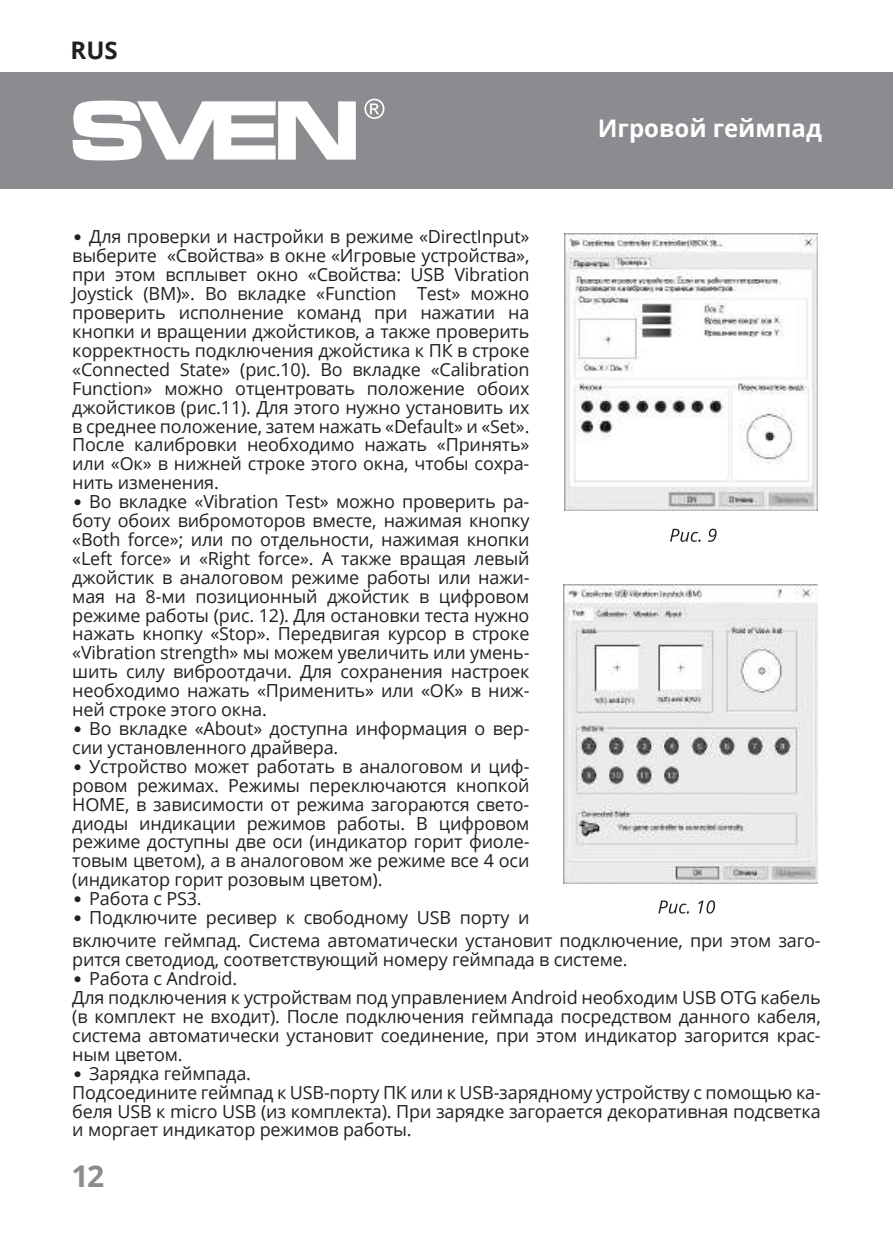
<style>
.page{position:relative;width:893px;height:1259px;background:#fff}
.page>*{position:absolute;margin:0;border:0;box-sizing:border-box;transform-origin:0 0}
.t1{font:700 30px "Open Sans";color:#8a8c8f}
.t2{font:700 24.3px "Open Sans";color:#fff}
.t3{font:700 24.3px "Open Sans";color:#231f20}
.t4{font:18px/18.9px "Open Sans";letter-spacing:-.01em;color:#231f20}
.s1{font-family:"Pragmatica";font-weight:700;font-size:16.5px}
</style>
<div class="page">
<div style="left:0;top:72px;width:893px;height:117px;background:#8a8c8f"></div>
<svg style="left:73px;top:101px;width:283px;height:59px"></svg>
<svg style="left:364px;top:99px;width:20px;height:20px"></svg>
<svg style="left:670px;top:529px;width:30px;height:13px"></svg>
<svg style="left:708px;top:528px;width:9px;height:14px"></svg>
<svg style="left:658px;top:900px;width:31px;height:13px"></svg>
<svg style="left:698px;top:900px;width:17px;height:13px"></svg>
<img style="left:565px;top:234px;width:252px;height:276px">
<img style="left:563px;top:584px;width:255px;height:299px">
<h2 class="t3" style="left:71px;top:33px;width:49px">RUS</h2>
<h2 class="t2" style="left:598px;top:111px;width:226px">Игровой геймпад</h2>
<p class="t4" style="left:72px;top:227px;width:459px;text-align:justify"><span class="s1">•</span> Для проверки и настройки в режиме «DirectInput» выберите «Свойства» в окне «Игровые устройства», при этом всплывет окно «Свойства: USB Vibration Joystick (BM)». Во вкладке «Function Test» можно проверить исполнение команд при нажатии на кнопки и вращении джойстиков, а также проверить корректность подключения джойстика к ПК в строке «Connected State» (рис.10). Во вкладке «Calibration Function» можно отцентровать положение обоих джойстиков (рис.11). Для этого нужно установить их в среднее положение, затем нажать «Default» и «Set».<br>После калибровки необходимо нажать «Принять» или «Ок» в нижней строке этого окна, чтобы сохра&shy;нить изменения.</p>
<p class="t4" style="left:72px;top:492px;width:459px;text-align:justify"><span class="s1">•</span> Во вкладке «Vibration Test» можно проверить ра&shy;боту обоих вибромоторов вместе, нажимая кнопку «Both force»; или по отдельности, нажимая кнопки «Left force» и «Right force». А также вращая левый джойстик в аналоговом режиме работы или нажи&shy;мая на 8-ми позиционный джойстик в цифровом режиме работы (рис. 12). Для остановки теста нужно нажать кнопку «Stop». Передвигая курсор в строке «Vibration strength» мы можем увеличить или умень&shy;шить силу виброотдачи. Для сохранения настроек необходимо нажать «Применить» или «OK» в ниж&shy;ней строке этого окна.</p>
<p class="t4" style="left:72px;top:718px;width:459px"><span class="s1">•</span> Во вкладке «About» доступна информация о вер&shy;сии установленного драйвера.</p>
<p class="t4" style="left:72px;top:756px;width:459px;text-align:justify"><span class="s1">•</span> Устройство может работать в аналоговом и циф&shy;ровом режимах. Режимы переключаются кнопкой HOME, в зависимости от режима загораются свето&shy;диоды индикации режимов работы. В цифровом режиме доступны две оси (индикатор горит фиоле&shy;товым цветом), а в аналоговом же режиме все 4 оси (индикатор горит розовым цветом).</p>
<p class="t4" style="left:72px;top:888px;width:131px"><span class="s1">•</span> Работа с PS3.</p>
<p class="t4" style="left:72px;top:905px;width:750px;line-height:23.4px"><span class="s1">•</span> Подключите ресивер к свободному USB порту и<br>включите геймпад. Система автоматически установит подключение, при этом заго-</p>
<p class="t4" style="left:72px;top:950px;width:557px">рится светодиод, соответствующий номеру геймпада в системе.</p>
<p class="t4" style="left:72px;top:968px;width:750px"><span class="s1">•</span> Работа с Android.<br>Для подключения к устройствам под управлением Android необходим USB OTG кабель (в комплект не входит). После подключения геймпада посредством данного кабеля, система автоматически установит соединение, при этом индикатор загорится крас&shy;ным цветом.</p>
<p class="t4" style="left:72px;top:1063px;width:750px"><span class="s1">•</span> Зарядка геймпада.<br>Подсоедините геймпад к USB-порту ПК или к USB-зарядному устройству с помощью ка&shy;беля USB к micro USB (из комплекта). При зарядке загорается декоративная подсветка и моргает индикатор режимов работы.</p>
<h1 class="t1" style="left:71px;top:1154px;width:34px">12</h1>
</div>
